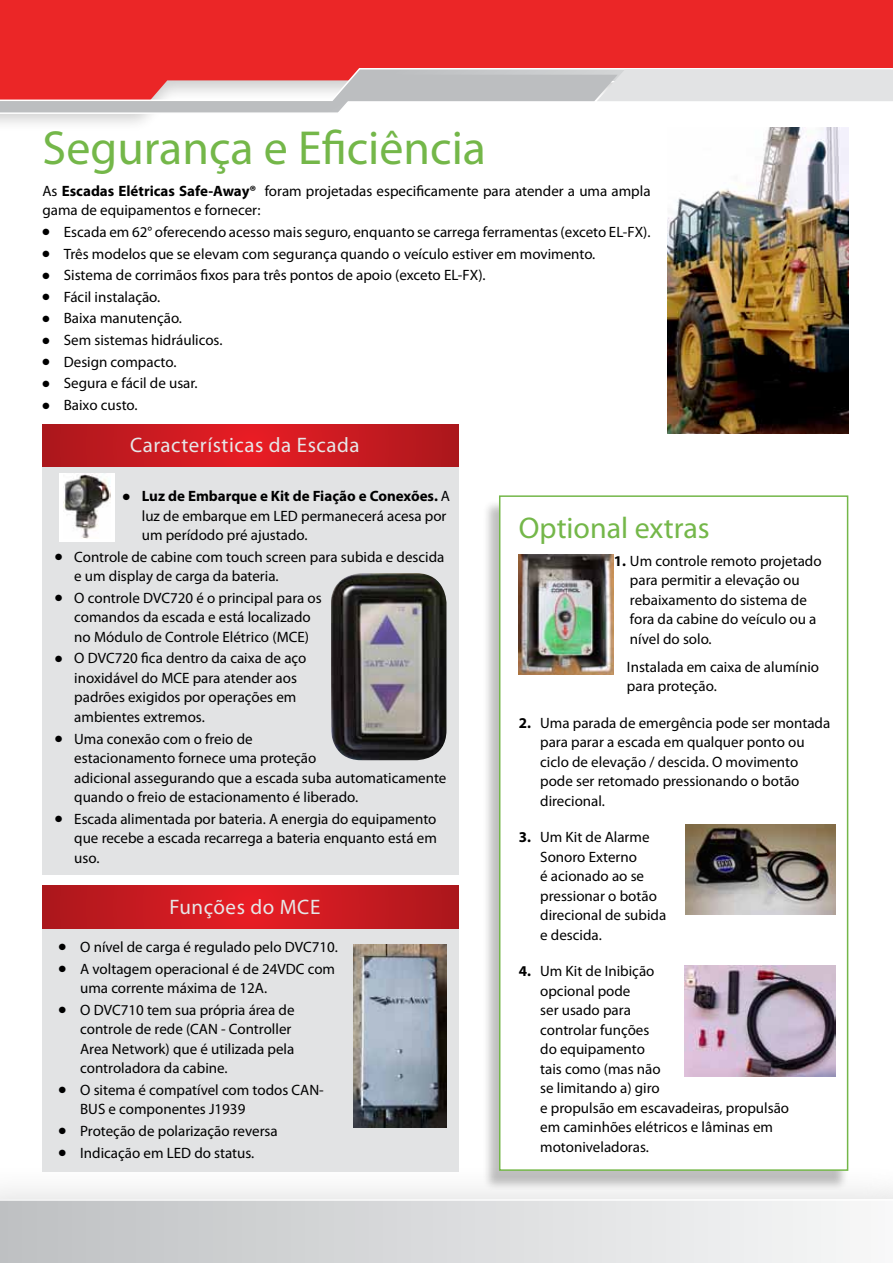
<style>
.page{position:relative;width:893px;height:1263px;background:#fff}
.page>*{position:absolute;margin:0;border:0;box-sizing:border-box;transform-origin:0 0}
.t1{font:48px "Myriad Pro";color:#74b749}
.t2{font:30px "Myriad Pro";color:#74b749}
.t3{font:21px "Myriad Pro";letter-spacing:.025em;color:#e6e7e8}
.t4{font:15px/19.5px "Myriad Pro";color:#000}
.s1{font-weight:700}
</style>
<div class="page">
<div style="left:0;top:0;width:893px;height:132px;background:#000;opacity:.2"></div>
<div style="left:0;top:0;width:893px;height:67px;background:#eb2627"></div>
<div style="left:0;top:1161px;width:893px;height:102px;background:#f4f4f4"></div>
<svg style="left:0;top:1201px;width:708px;height:62px"></svg>
<svg style="left:43px;top:424px;width:416px;height:43px;background:#c81a20"></svg>
<div style="left:43px;top:467px;width:416px;height:407px;background:#e2e3e4"></div>
<div style="left:59px;top:473px;width:55px;height:69px;background:#fff"></div>
<img style="left:64px;top:473px;width:46px;height:65px">
<img style="left:331px;top:573px;width:115px;height:187px">
<svg style="left:43px;top:886px;width:416px;height:43px;background:#c81a20"></svg>
<div style="left:43px;top:929px;width:416px;height:243px;background:#e2e3e4"></div>
<svg style="left:0;top:67px;width:893px;height:48px"></svg>
<div style="left:483px;top:500px;width:365px;height:691px;background:#000;opacity:.25"></div>
<div style="left:499px;top:495px;width:349px;height:676px;background:#fff;border:2px solid #74b749"></div>
<img style="left:668px;top:128px;width:180px;height:305px">
<img style="left:685px;top:824px;width:151px;height:90px">
<img style="left:519px;top:554px;width:95px;height:121px">
<img style="left:353px;top:945px;width:93px;height:183px">
<img style="left:685px;top:965px;width:151px;height:111px">
<h1 class="t1" style="left:43px;top:118px;width:445px">Segurança e Eficiência</h1>
<p class="t4" style="left:43px;top:181px;width:609px">As <span class="s1">Escadas Elétricas Safe-Away®</span> foram projetadas especificamente para atender a uma ampla gama de equipamentos e fornecer:</p>
<p class="t4" style="left:43px;top:222px;width:610px">● Escada em 62° oferecendo acesso mais seguro, enquanto se carrega ferramentas (exceto EL-FX).</p>
<p class="t4" style="left:43px;top:244px;width:554px">● Três modelos que se elevam com segurança quando o veículo estiver em movimento.</p>
<p class="t4" style="left:43px;top:265px;width:445px">● Sistema de corrimãos fixos para três pontos de apoio (exceto EL-FX).</p>
<p class="t4" style="left:43px;top:287px;width:119px">● Fácil instalação.</p>
<p class="t4" style="left:43px;top:308px;width:141px">● Baixa manutenção.</p>
<p class="t4" style="left:43px;top:330px;width:182px">● Sem sistemas hidráulicos.</p>
<p class="t4" style="left:43px;top:352px;width:135px">● Design compacto.</p>
<p class="t4" style="left:43px;top:373px;width:157px">● Segura e fácil de usar.</p>
<p class="t4" style="left:43px;top:395px;width:97px">● Baixo custo.</p>
<h3 class="t3" style="left:130px;top:432px;width:231px">Características da Escada</h3>
<p class="t4" style="left:142px;top:486px;width:310px;text-indent:-19px">● <span class="s1">Luz de Embarque e Kit de Fiação e Conexões.</span> A luz de embarque em LED permanecerá acesa por um perídodo pré ajustado.</p>
<p class="t4" style="left:74px;top:547px;width:372px;text-indent:-19px">● Controle de cabine com touch screen para subida e descida e um display de carga da bateria.</p>
<p class="t4" style="left:55px;top:588px;width:268px;text-align:center">● O controle DVC720 é o principal para os comandos da escada e está localizado<br>no Módulo de Controle Elétrico (MCE)</p>
<p class="t4" style="left:74px;top:648px;width:234px;text-indent:-19px">● O DVC720 fica dentro da caixa de aço inoxidável do MCE para atender aos padrões exigidos por operações em ambientes extremos.</p>
<p class="t4" style="left:74px;top:728px;width:374px;text-indent:-19px">● Uma conexão com o freio de<br>estacionamento fornece uma proteção<br>adicional assegurando que a escada suba automaticamente quando o freio de estacionamento é liberado.</p>
<p class="t4" style="left:74px;top:809px;width:364px;text-align:justify;text-indent:-19px">● Escada alimentada por bateria. A energia do equipamento que recebe a escada recarrega a bateria enquanto está em uso.</p>
<h3 class="t3" style="left:169px;top:894px;width:152px">Funções do MCE</h3>
<p class="t4" style="left:59px;top:937px;width:281px">● O nível de carga é regulado pelo DVC710.</p>
<p class="t4" style="left:80px;top:958px;width:256px;text-indent:-21px">● A voltagem operacional é de 24VDC com uma corrente máxima de 12A.</p>
<p class="t4" style="left:80px;top:999px;width:216px;text-indent:-21px">● O DVC710 tem sua própria área de controle de rede (CAN - Controller<br>Area Network) que é utilizada pela controladora da cabine.</p>
<p class="t4" style="left:80px;top:1080px;width:245px;text-indent:-21px">● O sitema é compatível com todos CAN-<br>BUS e componentes J1939</p>
<p class="t4" style="left:59px;top:1121px;width:220px">● Proteção de polarização reversa</p>
<p class="t4" style="left:59px;top:1142px;width:197px">● Indicação em LED do status.</p>
<h2 class="t2" style="left:519px;top:509px;width:192px">Optional extras</h2>
<p class="t4" style="left:630px;top:551px;width:193px;text-indent:-16px"><span class="s1">1.</span> Um controle remoto projetado para permitir a elevação ou rebaixamento do sistema de fora da cabine do veículo ou a nível do solo.</p>
<p class="t4" style="left:627px;top:657px;width:194px">Instalada em caixa de alumínio para proteção.</p>
<p class="t4" style="left:540px;top:713px;width:292px;text-indent:-21px"><span class="s1">2.</span> Uma parada de emergência pode ser montada para parar a escada em qualquer ponto ou ciclo de elevação / descida. O movimento pode ser retomado pressionando o botão direcional.</p>
<p class="t4" style="left:540px;top:827px;width:128px;text-indent:-21px"><span class="s1">3.</span> Um Kit de Alarme<br>Sonoro Externo<br>é acionado ao se pressionar o botão direcional de subida e descida.</p>
<p class="t4" style="left:540px;top:961px;width:250px;text-indent:-21px"><span class="s1">4.</span> Um Kit de Inibição<br>opcional pode<br>ser usado para<br>controlar funções<br>do equipamento<br>tais como (mas não<br>se limitando a) giro<br>e propulsão em escavadeiras, propulsão em caminhões elétricos e lâminas em motoniveladoras.</p>
</div>
